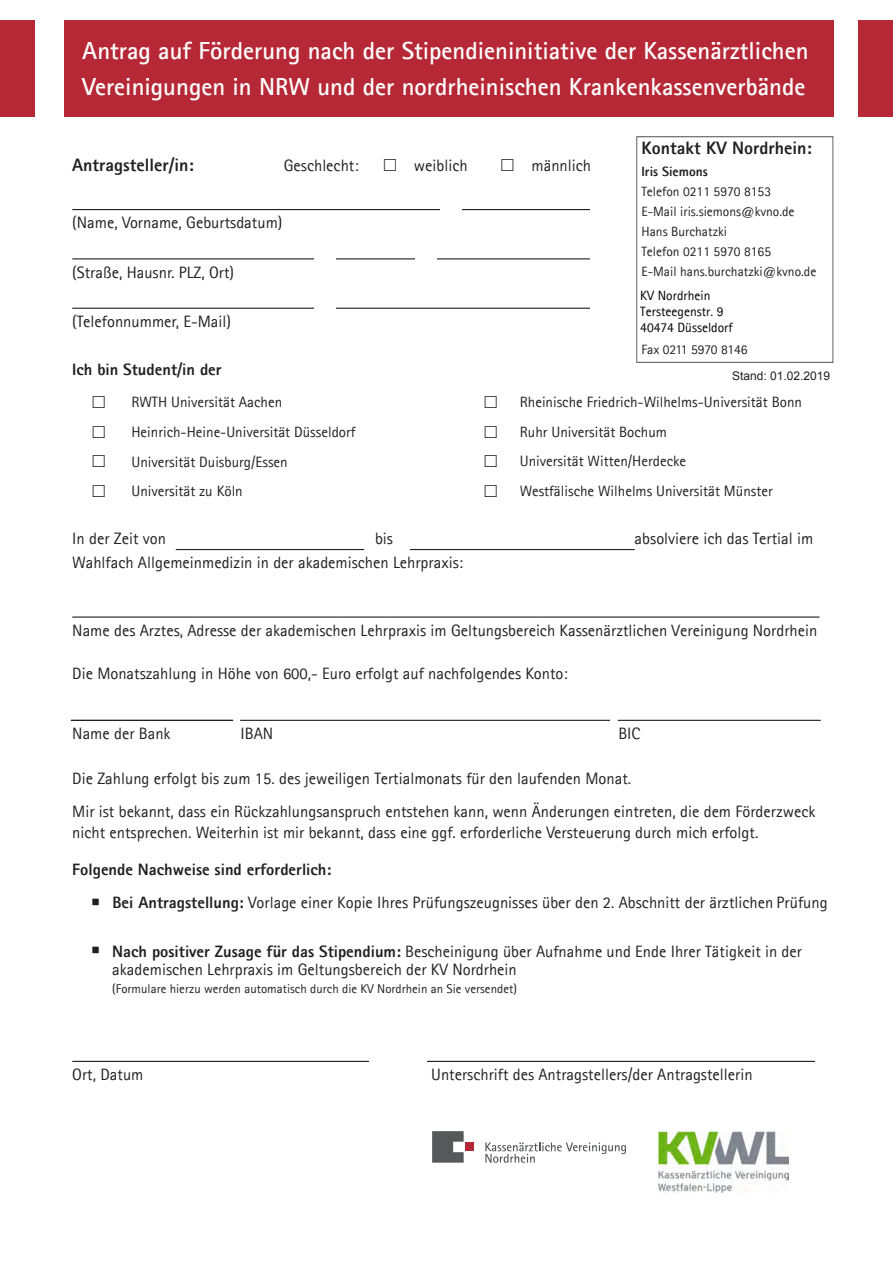
<style>
.page{position:relative;width:893px;height:1263px;background:#fff}
.page>*{position:absolute;margin:0;border:0;box-sizing:border-box;transform-origin:0 0}
.t1{font:700 24.75px/36px "Agfa Rotis Sans Serif";color:#fff}
.t2{font:800 18px "Agfa Rotis Sans Serif";color:#231f20}
.t3{font:16.5px/21px "Agfa Rotis Sans Serif";color:#231f20}
.t4{font:800 16.5px "Agfa Rotis Sans Serif";color:#231f20}
.t5{font:15px "Agfa Rotis Sans Serif";color:#231f20}
.t6{font:13.5px/20.1px "Agfa Rotis Sans Serif";color:#231f20}
.t7{font:13.5px/16.2px "Agfa Rotis Sans Serif";color:#000}
.t8{font:12.75px "Agfa Rotis Sans Serif";color:#231f20}
.t9{font:12px "Arial";color:#231f20}
.s1{font-weight:800}
.s2{font-style:inherit}
</style>
<div class="page">
<hr style="left:72px;top:258px;width:518px;height:1px;background:#231f20">
<hr style="left:72px;top:308px;width:518px;height:1px;background:#231f20">
<hr style="left:72px;top:209px;width:518px;height:1px;background:#231f20">
<hr style="left:176px;top:549px;width:188px;height:1px;background:#231f20">
<hr style="left:410px;top:549px;width:225px;height:1px;background:#231f20">
<hr style="left:72px;top:616px;width:120px;height:2px;background:#231f20">
<hr style="left:192px;top:616px;width:150px;height:2px;background:#231f20">
<hr style="left:342px;top:616px;width:45px;height:2px;background:#231f20">
<hr style="left:387px;top:616px;width:150px;height:2px;background:#231f20">
<hr style="left:537px;top:616px;width:283px;height:2px;background:#231f20">
<hr style="left:71px;top:720px;width:162px;height:1px;background:#231f20">
<hr style="left:240px;top:719px;width:370px;height:2px;background:#231f20">
<hr style="left:618px;top:720px;width:203px;height:1px;background:#231f20">
<hr style="left:72px;top:1061px;width:311px;height:1px;background:#231f20">
<hr style="left:425px;top:1061px;width:390px;height:1px;background:#231f20">
<div style="left:369px;top:1057px;width:57px;height:8px;background:#fff"></div>
<div style="left:636px;top:136px;width:197px;height:227px;border:1px solid #57585a"></div>
<svg style="left:485px;top:1142px;width:141px;height:21px"></svg>
<svg style="left:432px;top:1131px;width:32px;height:32px"></svg>
<div style="left:465px;top:1142px;width:9px;height:9px;background:#b72837"></div>
<img style="left:658px;top:1131px;width:131px;height:62px">
<div style="left:440px;top:205px;width:21px;height:31px;background:#fff"></div>
<div style="left:315px;top:239px;width:21px;height:32px;background:#fff"></div>
<div style="left:416px;top:239px;width:21px;height:32px;background:#fff"></div>
<div style="left:315px;top:289px;width:21px;height:31px;background:#fff"></div>
<div style="left:64px;top:21px;width:769px;height:96px;background:#b72837"></div>
<div style="left:0;top:20px;width:34px;height:96px;background:#b72837"></div>
<div style="left:859px;top:20px;width:34px;height:96px;background:#b72837"></div>
<p class="t1" style="left:82px;top:32px;width:728px">Antrag auf Förderung nach der Stipendieninitiative der Kassenärztlichen<br>Vereinigungen in NRW und der nordrheinischen Krankenkassenverbände</p>
<p class="t2" style="left:641px;top:137px;width:172px">Kontakt KV Nordrhein:</p>
<p class="t6" style="left:641px;top:161px;width:176px"><span class="s1">Iris Siemons<br></span>Telefon 0211 5970 8153<br>E-Mail iris.siemons@kvno.de<br>Hans Burchatzki<br>Telefon 0211 5970 8165<br>E-Mail hans.burchatzki@kvno.de</p>
<p class="t2" style="left:72px;top:153px;width:123px">Antragsteller/in:</p>
<p class="t3" style="left:284px;top:155px;width:76px">Geschlecht:</p>
<p class="t3" style="left:414px;top:155px;width:55px">weiblich</p>
<p class="t3" style="left:531px;top:155px;width:61px">männlich</p>
<p class="t3" style="left:72px;top:212px;width:212px">(Name, Vorname, Geburtsdatum)</p>
<p class="t3" style="left:72px;top:262px;width:163px">(Straße, Hausnr. PLZ, Ort)</p>
<p class="t3" style="left:72px;top:311px;width:160px">(Telefonnummer, E-Mail)</p>
<p class="t4" style="left:72px;top:358px;width:151px">Ich bin Student/in der</p>
<p class="t5" style="left:131px;top:393px;width:152px">RWTH Universität Aachen</p>
<p class="t5" style="left:520px;top:393px;width:284px">Rheinische Friedrich-Wilhelms-Universität Bonn</p>
<p class="t5" style="left:131px;top:423px;width:226px">Heinrich-Heine-Universität Düsseldorf</p>
<p class="t5" style="left:520px;top:423px;width:149px">Ruhr Universität Bochum</p>
<p class="t5" style="left:131px;top:453px;width:158px">Universität Duisburg/Essen</p>
<p class="t5" style="left:520px;top:452px;width:168px">Universität Witten/Herdecke</p>
<p class="t5" style="left:131px;top:482px;width:113px">Universität zu Köln</p>
<p class="t5" style="left:520px;top:482px;width:254px">Westfälische Wilhelms Universität Münster</p>
<p class="t3" style="left:72px;top:527px;width:95px">In der Zeit von</p>
<p class="t3" style="left:375px;top:527px;width:20px">bis</p>
<p class="t3" style="left:635px;top:527px;width:180px">absolviere ich das Tertial im</p>
<p class="t3" style="left:72px;top:552px;width:392px">Wahlfach Allgemeinmedizin in der akademischen Lehrpraxis:</p>
<p class="t7" style="left:640px;top:287px;width:94px">KV Nordrhein<br>Tersteegenstr. 9<br>40474 Düsseldorf</p>
<p class="t6" style="left:641px;top:339px;width:108px">Fax 0211 5970 8146</p>
<p class="t9" style="left:732px;top:368px;width:100px"><span class="s2">Stand:</span> 01.02.2019</p>
<p class="t3" style="left:72px;top:620px;width:747px">Name des Arztes, Adresse der akademischen Lehrpraxis im Geltungsbereich Kassenärztlichen Vereinigung Nordrhein</p>
<p class="t3" style="left:72px;top:663px;width:497px">Die Monatszahlung in Höhe von 600,- Euro erfolgt auf nachfolgendes Konto:</p>
<p class="t3" style="left:72px;top:723px;width:100px">Name der Bank</p>
<p class="t3" style="left:241px;top:723px;width:34px">IBAN</p>
<p class="t3" style="left:618px;top:723px;width:23px">BIC</p>
<p class="t3" style="left:72px;top:767px;width:560px">Die Zahlung erfolgt bis zum 15. des jeweiligen Tertialmonats für den laufenden Monat.</p>
<p class="t3" style="left:72px;top:801px;width:745px">Mir ist bekannt, dass ein Rückzahlungsanspruch entstehen kann, wenn Änderungen eintreten, die dem Förderzweck nicht entsprechen. Weiterhin ist mir bekannt, dass eine ggf. erforderliche Versteuerung durch mich erfolgt.</p>
<p class="t4" style="left:72px;top:859px;width:261px">Folgende Nachweise sind erforderlich:</p>
<p class="t3" style="left:91px;top:892px;width:738px">○ <span class="s1">Bei Antragstellung:</span> Vorlage einer Kopie Ihres Prüfungszeugnisses über den 2. Abschnitt der ärztlichen Prüfung</p>
<p class="t3" style="left:112px;top:942px;width:691px;line-height:18px"><span class="s1">Nach positiver Zusage für das Stipendium:</span> Bescheinigung über Aufnahme und Ende Ihrer Tätigkeit in der akademischen Lehrpraxis im Geltungsbereich der KV Nordrhein</p>
<p class="t8" style="left:112px;top:981px;width:406px">(Formulare hierzu werden automatisch durch die KV Nordrhein an Sie versendet)</p>
<p class="t3" style="left:72px;top:1064px;width:73px">Ort, Datum</p>
<p class="t3" style="left:431px;top:1064px;width:323px">Unterschrift des Antragstellers/der Antragstellerin</p>
</div>
